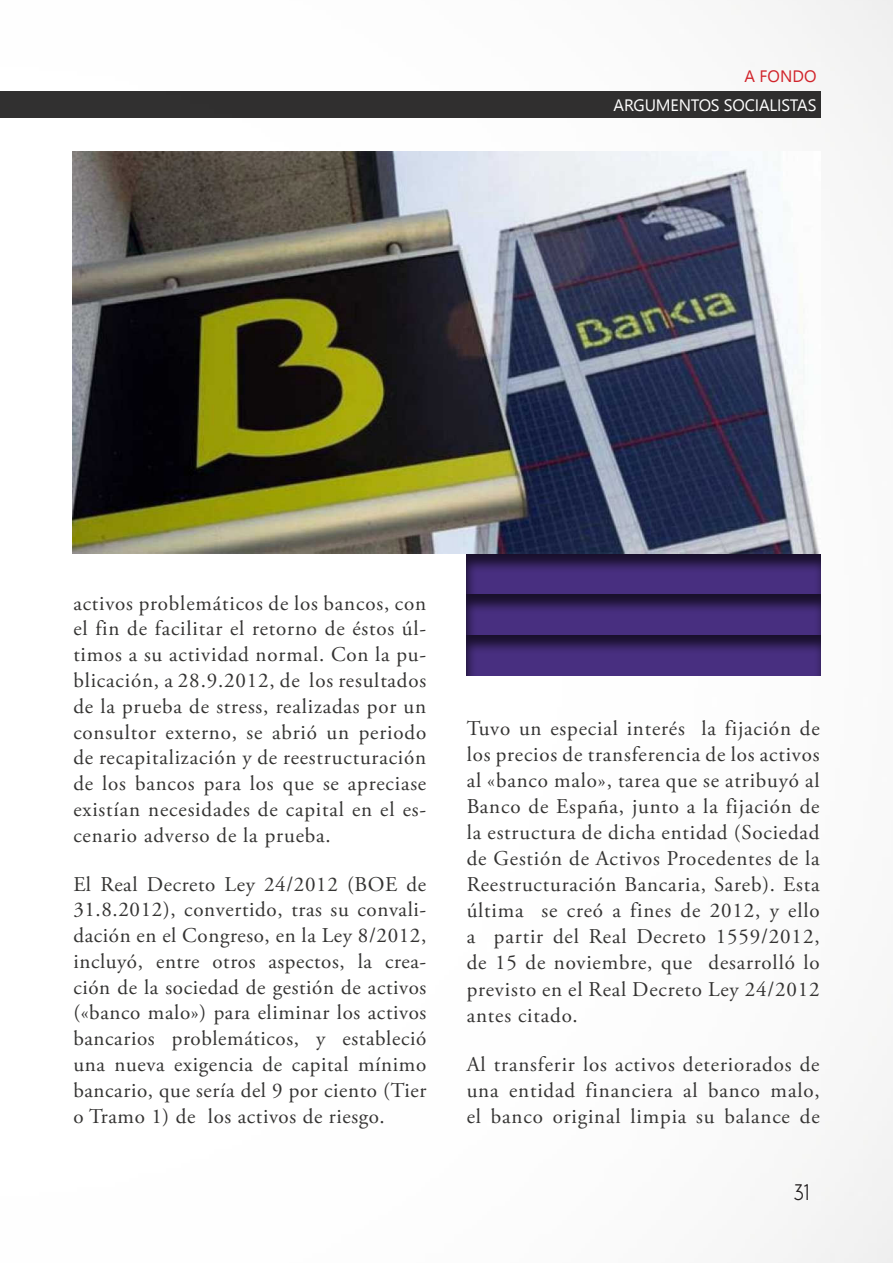
<style>
.page{position:relative;width:893px;height:1263px;background:#fff}
.page>*{position:absolute;margin:0;border:0;box-sizing:border-box;transform-origin:0 0}
.t1{font:22.5px "Advent Pro";color:#231f20}
.t2{font:21px/25.8px "Adobe Garamond Pro";letter-spacing:.035em;color:#343332;text-align:justify}
.t3{font:16.5px "Segoe UI Symbol";color:#fff}
.t4{font:16.5px "Segoe UI Symbol";color:#d1232a}
</style>
<div class="page">
<img style="left:0;top:0;width:893px;height:1263px">
<div style="left:0;top:92px;width:821px;height:26px;background:#313030"></div>
<img style="left:72px;top:151px;width:749px;height:403px">
<div style="left:461px;top:546px;width:360px;height:48px;background:#231f20;opacity:.75"></div>
<svg style="left:467px;top:554px;width:354px;height:74px;background:#3a2568"></svg>
<div style="left:461px;top:628px;width:360px;height:48px;background:#231f20;opacity:.75"></div>
<svg style="left:745px;top:71px;width:10px;height:11px"></svg>
<svg style="left:761px;top:71px;width:6px;height:11px"></svg>
<svg style="left:794px;top:71px;width:9px;height:11px"></svg>
<p class="t4" style="left:768px;top:67px;width:50px">□■ □</p>
<p class="t3" style="left:645px;top:96px;width:102px">◆ ■▼□▲ ▲□</p>
<p class="t3" style="left:769px;top:96px;width:48px">●▲▼ ▲</p>
<p class="t2" style="left:73px;top:591px;width:354px">activos problemáticos de los bancos, con el fin de facilitar el retorno de éstos úl&shy;timos a su actividad normal. Con la pu&shy;blicación, a 28.9.2012, de los resultados de la prueba de stress, realizadas por un consultor externo, se abrió un periodo de recapitalización y de reestructuración de los bancos para los que se apreciase existían necesidades de capital en el es&shy;cenario adverso de la prueba.</p>
<p class="t2" style="left:73px;top:872px;width:354px">El Real Decreto Ley 24/2012 (BOE de 31.8.2012), convertido, tras su convali&shy;dación en el Congreso, en la Ley 8/2012, incluyó, entre otros aspectos, la crea&shy;ción de la sociedad de gestión de activos («banco malo») para eliminar los activos bancarios problemáticos, y estableció una nueva exigencia de capital mínimo bancario, que sería del 9 por ciento (Tier o Tramo 1) de los activos de riesgo.</p>
<p class="t2" style="left:467px;top:716px;width:355px">Tuvo un especial interés la fijación de los precios de transferencia de los activos al «banco malo», tarea que se atribuyó al Banco de España, junto a la fijación de la estructura de dicha entidad (Sociedad de Gestión de Activos Procedentes de la Reestructuración Bancaria, Sareb). Esta última se creó a fines de 2012, y ello a partir del Real Decreto 1559/2012, de 15 de noviembre, que desarrolló lo previsto en el Real Decreto Ley 24/2012 antes citado.</p>
<p class="t2" style="left:467px;top:1051px;width:354px">Al transferir los activos deteriorados de una entidad financiera al banco malo, el banco original limpia su balance de</p>
<p class="t1" style="left:794px;top:1178px;width:16px">31</p>
</div>
